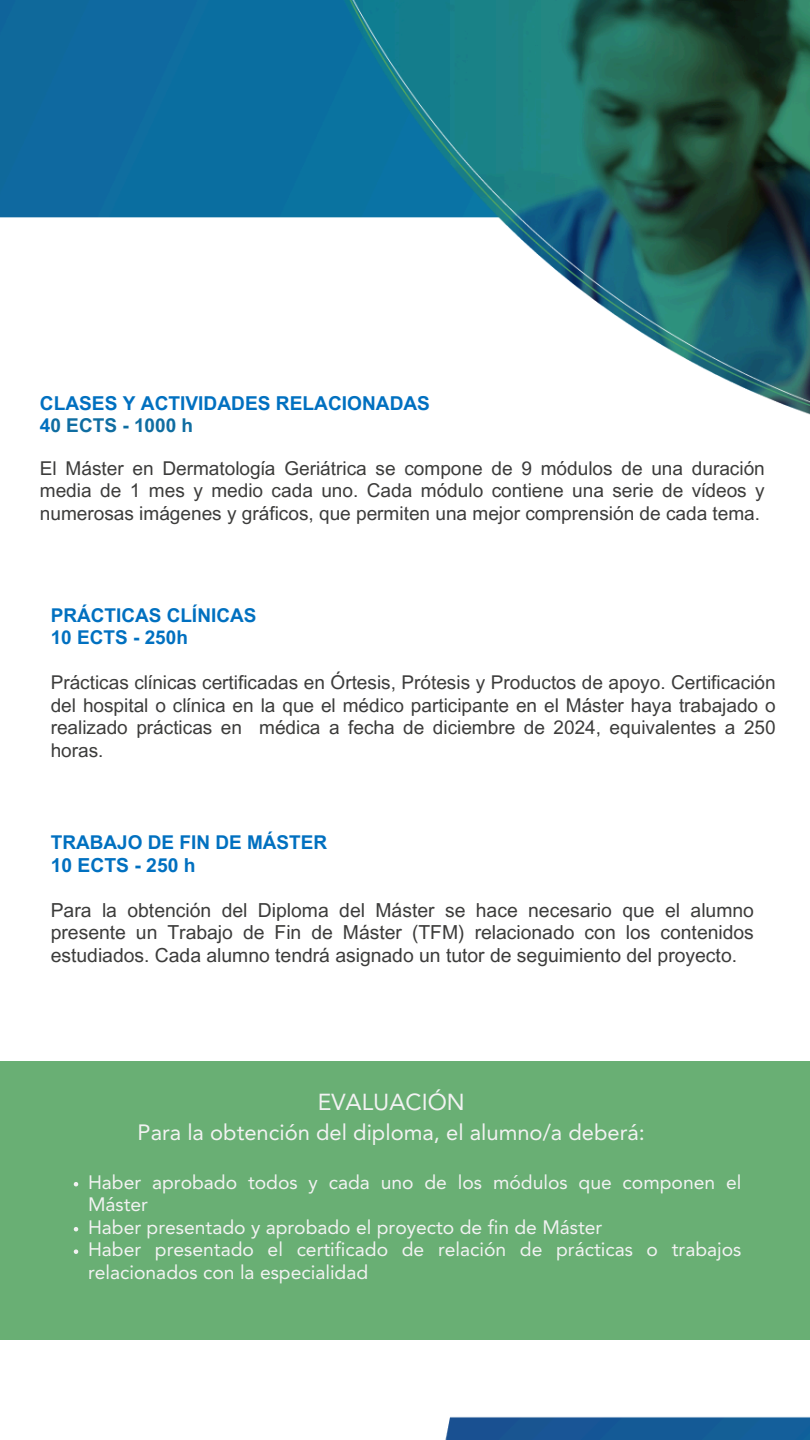
<style>
.page{position:relative;width:810px;height:1440px;background:#fff}
.page>*{position:absolute;margin:0;border:0;box-sizing:border-box;transform-origin:0 0}
.t1{font:23px "Avenir";color:#f2f2f2}
.t2{font:22px "Avenir";color:#f2f2f2}
.t3{font:19.3px/22.5px "Avenir";color:#f2f2f2}
.t4{font:19.3px/22.5px "Arial MT Pro";color:#3c3c3b;text-align:justify}
.t5{font:700 19.3px "Arial MT Pro";color:#0070c0}
.t6{font:700 19.1px "Arial MT Pro";color:#0070c0}
.t7{font:19px/22.5px "Arial MT Pro";color:#3c3c3b;text-align:justify}
.t8{font:700 19px/22.5px "Arial MT Pro";color:#0070c0}
.t9{font:700 19px "Arial MT Pro";color:#0f6da1}
.s1{color:#0070c0}
</style>
<div class="page">
<img style="left:0;top:0;width:810px;height:1440px">
<div style="left:0;top:1061px;width:810px;height:279px;background:#69af74"></div>
<svg style="left:74px;top:1182px;width:4px;height:4px"></svg>
<svg style="left:74px;top:1227px;width:4px;height:4px"></svg>
<svg style="left:74px;top:1249px;width:4px;height:5px"></svg>
<p class="t6" style="left:40px;top:397px;width:392px">CLASES Y ACTIVIDADES RELACIONADAS</p>
<p class="t9" style="left:40px;top:418px;width:155px"><span class="s1">4</span>0 ECTS - 1000 h</p>
<p class="t7" style="left:40px;top:459px;width:726px">El Máster en Dermatología Geriátrica se compone de 9 módulos de una duración media de 1 mes y medio cada uno. Cada módulo contiene una serie de vídeos y numerosas imágenes y gráficos, que permiten una mejor comprensión de cada tema.</p>
<p class="t8" style="left:51px;top:606px;width:207px">PRÁCTICAS CLÍNICAS<br>10 ECTS - 250h</p>
<p class="t7" style="left:51px;top:674px;width:726px">Prácticas clínicas certificadas en Órtesis, Prótesis y Productos de apoyo. Certificación del hospital o clínica en la que el médico participante en el Máster haya trabajado o realizado prácticas en médica a fecha de diciembre de 2024, equivalentes a 250 horas.</p>
<p class="t8" style="left:51px;top:834px;width:278px">TRABAJO DE FIN DE MÁSTER</p>
<p class="t5" style="left:51px;top:858px;width:146px">10 ECTS - 250 h</p>
<p class="t4" style="left:51px;top:901px;width:705px">Para la obtención del Diploma del Máster se hace necesario que el alumno presente un Trabajo de Fin de Máster (TFM) relacionado con los contenidos estudiados. Cada alumno tendrá asignado un tutor de seguimiento del proyecto.</p>
<p class="t1" style="left:318px;top:1093px;width:148px">EVALUACIÓN</p>
<p class="t2" style="left:138px;top:1123px;width:509px">Para la obtención del diploma, el alumno/a deberá:</p>
<p class="t3" style="left:88px;top:1172px;width:655px">Haber aprobado todos y cada uno de los módulos que componen el<br>Máster</p>
<p class="t3" style="left:88px;top:1217px;width:516px">Haber presentado y aprobado el proyecto de fin de Máster</p>
<p class="t3" style="left:88px;top:1240px;width:655px">Haber presentado el certificado de relación de prácticas o trabajos relacionados con la especialidad</p>
</div>
